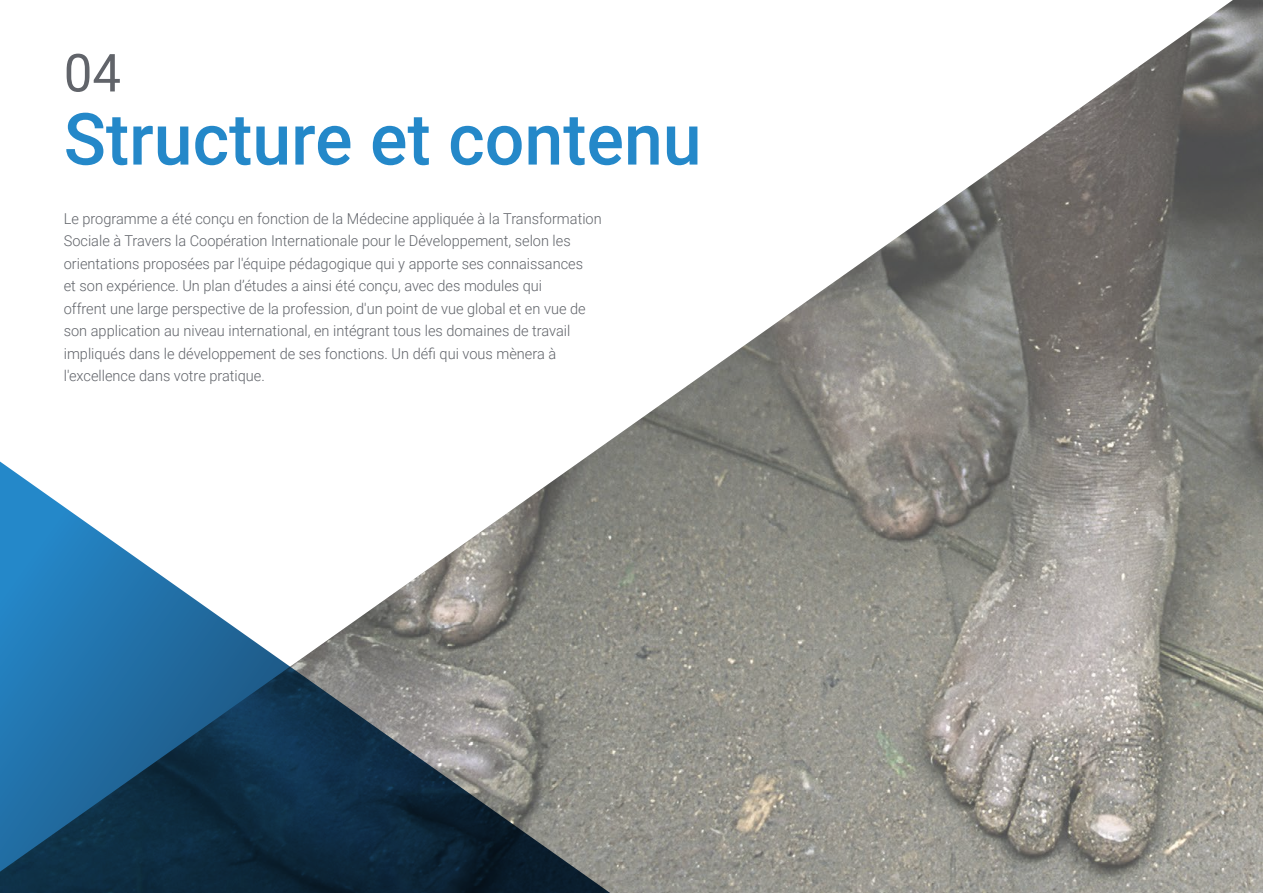
<style>
.page{position:relative;width:1263px;height:893px;background:#fff}
.page>*{position:absolute;margin:0;border:0;box-sizing:border-box;transform-origin:0 0}
.t1{font:500 72px "Roboto";color:#2488c9}
.t2{font:52.5px "Roboto";color:#61646a}
.t3{font:300 15px/22.5px "Roboto";color:#61646a}
</style>
<div class="page">
<img style="left:602px;top:0;width:661px;height:893px">
<svg style="left:0;top:446px;width:640px;height:447px"></svg>
<h2 class="t2" style="left:64px;top:36px;width:59px">04</h2>
<h1 class="t1" style="left:64px;top:89px;width:639px">Structure et contenu</h1>
<p class="t3" style="left:64px;top:207px;width:539px">Le programme a été conçu en fonction de la Médecine appliquée à la Transformation Sociale à Travers la Coopération Internationale pour le Développement, selon les orientations proposées par l'équipe pédagogique qui y apporte ses connaissances<br>et son expérience. Un plan d’études a ainsi été conçu, avec des modules qui<br>offrent une large perspective de la profession, d'un point de vue global et en vue de son application au niveau international, en intégrant tous les domaines de travail impliqués dans le développement de ses fonctions. Un défi qui vous mènera à l'excellence dans votre pratique.</p>
</div>
